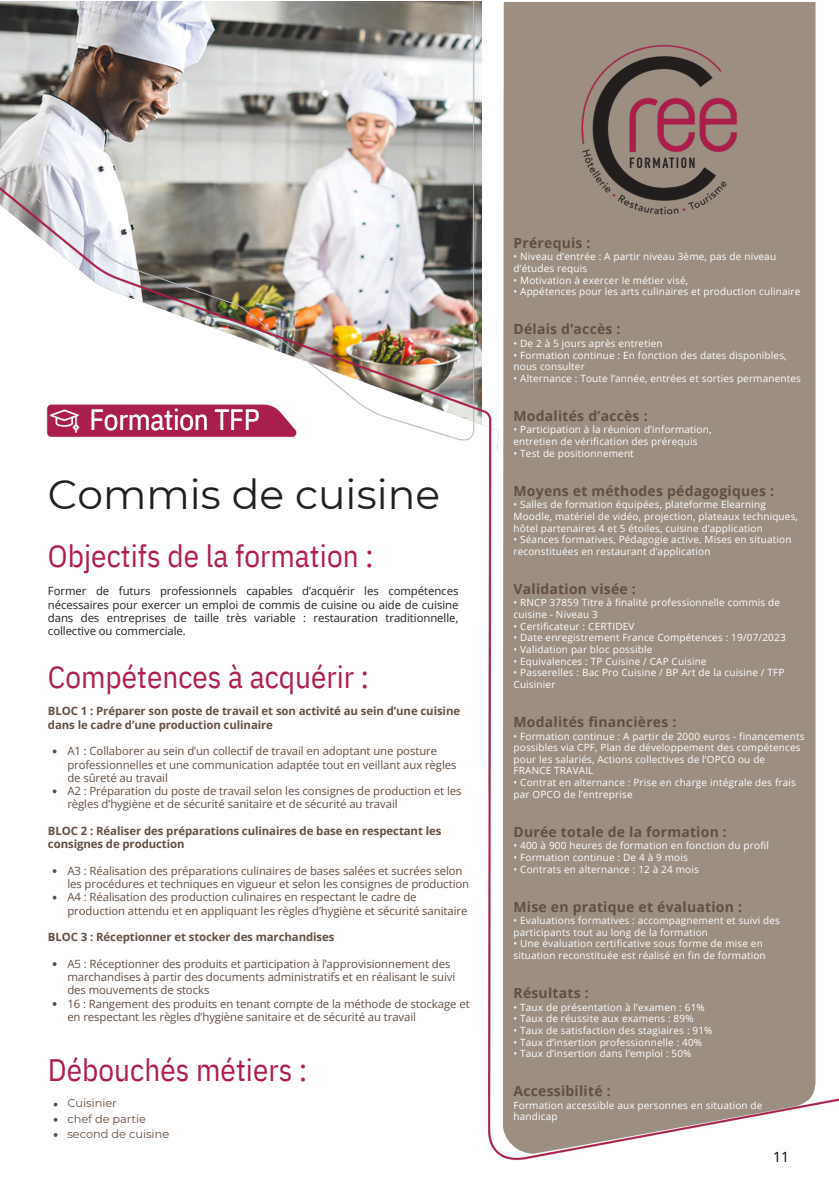
<style>
.page{position:relative;width:839px;height:1191px;background:#fff}
.page>*{position:absolute;margin:0;border:0;box-sizing:border-box;transform-origin:0 0}
.t1{font:40.8px "Montserrat";color:#231f20}
.t2{font:31px "IBM Plex Sans Cond";color:#ae1f4c}
.t3{font:29.2px "IBM Plex Sans Cond";letter-spacing:-.01em;color:#fff}
.t4{font:700 14px "Open Sans";letter-spacing:.015em;color:#634f42}
.t5{font:14px "Open Sans";color:#000}
.t6{font:11.4px/13.2px "Open Sans";letter-spacing:-.005em;color:#634f42}
.t7{font:700 11.4px/13.2px "Open Sans";letter-spacing:-.01em;color:#634f42}
.t8{font:11.4px/13.2px "Open Sans";letter-spacing:-.01em;color:#231f20;text-align:justify}
.t9{font:11.4px "Montserrat";letter-spacing:-.005em;color:#634f42}
.t10{font:10px/11.6px "Open Sans";letter-spacing:.015em;color:#fff}
</style>
<div class="page">
<img style="left:0;top:1px;width:838px;height:1160px">
<h3 class="t3" style="left:89px;top:400px;width:172px">Formation TFP</h3>
<p class="t1" style="left:48px;top:470px;width:393px">Commis de cuisine</p>
<p class="t2" style="left:48px;top:536px;width:327px">Objectifs de la formation :</p>
<h3 class="t8" style="left:48px;top:584px;width:412px">Former de futurs professionnels capables d’acquérir les compétences nécessaires pour exercer un emploi de commis de cuisine ou aide de cuisine dans des entreprises de taille très variable : restauration traditionnelle, collective ou commerciale.</h3>
<h2 class="t2" style="left:48px;top:656px;width:322px">Compétences à acquérir :</h2>
<h2 class="t7" style="left:48px;top:704px;width:413px">BLOC 1 : Préparer son poste de travail et son activité au sein d’une cuisine dans le cadre d’une production culinaire</h2>
<h4 class="t6" style="left:67px;top:744px;width:391px">A1 : Collaborer au sein d’un collectif de travail en adoptant une posture professionnelles et une communication adaptée tout en veillant aux règles de sûreté au travail</h4>
<h2 class="t6" style="left:67px;top:784px;width:396px">A2 : Préparation du poste de travail selon les consignes de production et les règles d’hygiène et de sécurité sanitaire et de sécurité au travail</h2>
<h3 class="t7" style="left:48px;top:824px;width:395px">BLOC 2 : Réaliser des préparations culinaires de base en respectant les consignes de production</h3>
<p class="t6" style="left:67px;top:864px;width:403px">A3 : Réalisation des préparations culinaires de bases salées et sucrées selon les procédures et techniques en vigueur et selon les consignes de production</p>
<p class="t6" style="left:67px;top:890px;width:401px">A4 : Réalisation des production culinaires en respectant le cadre de production attendu et en appliquant les règles d’hygiène et sécurité sanitaire</p>
<h3 class="t7" style="left:48px;top:930px;width:288px">BLOC 3 : Réceptionner et stocker des marchandises</h3>
<p class="t6" style="left:67px;top:957px;width:389px">A5 : Réceptionner des produits et participation à l’approvisionnement des marchandises à partir des documents administratifs et en réalisant le suivi des mouvements de stocks</p>
<p class="t6" style="left:67px;top:997px;width:404px">16 : Rangement des produits en tenant compte de la méthode de stockage et en respectant les règles d’hygiène sanitaire et de sécurité au travail</p>
<p class="t2" style="left:48px;top:1049px;width:261px">Débouchés métiers :</p>
<p class="t9" style="left:67px;top:1096px;width:51px">Cuisinier</p>
<h2 class="t9" style="left:67px;top:1112px;width:80px">chef de partie</h2>
<h1 class="t9" style="left:67px;top:1127px;width:103px">second de cuisine</h1>
<p class="t4" style="left:513px;top:233px;width:79px">Prérequis :</p>
<p class="t10" style="left:513px;top:251px;width:264px">• Niveau d’entrée : A partir niveau 3ème, pas de niveau d’études requis</p>
<p class="t10" style="left:513px;top:274px;width:176px">• Motivation à exercer le métier visé,</p>
<p class="t10" style="left:513px;top:286px;width:288px">• Appétences pour les arts culinaires et production culinaire</p>
<p class="t4" style="left:513px;top:319px;width:108px">Délais d’accès :</p>
<p class="t10" style="left:513px;top:337px;width:150px">• De 2 à 5 jours après entretien</p>
<p class="t10" style="left:513px;top:349px;width:275px">• Formation continue : En fonction des dates disponibles, nous consulter</p>
<p class="t10" style="left:513px;top:372px;width:289px">• Alternance : Toute l’année, entrées et sorties permanentes</p>
<p class="t4" style="left:513px;top:406px;width:136px">Modalités d’accès :</p>
<p class="t10" style="left:513px;top:424px;width:199px">• Participation à la réunion d’information,</p>
<p class="t10" style="left:513px;top:435px;width:185px">entretien de vérification des prérequis</p>
<p class="t10" style="left:513px;top:447px;width:122px">• Test de positionnement</p>
<p class="t4" style="left:513px;top:481px;width:262px">Moyens et méthodes pédagogiques :</p>
<p class="t10" style="left:513px;top:499px;width:286px">• Salles de formation équipées, plateforme Elearning<br>Moodle, matériel de vidéo, projection, plateaux techniques, hôtel partenaires 4 et 5 étoiles, cuisine d’application</p>
<p class="t10" style="left:513px;top:534px;width:279px">• Séances formatives, Pédagogie active, Mises en situation reconstituées en restaurant d’application</p>
<p class="t4" style="left:513px;top:579px;width:124px">Validation visée :</p>
<p class="t10" style="left:513px;top:597px;width:268px">• RNCP 37859 Titre à finalité professionnelle commis de cuisine - Niveau 3</p>
<p class="t10" style="left:513px;top:620px;width:122px">• Certificateur : CERTIDEV</p>
<p class="t10" style="left:513px;top:632px;width:274px">• Date enregistrement France Compétences : 19/07/2023</p>
<p class="t10" style="left:513px;top:643px;width:140px">• Validation par bloc possible</p>
<p class="t10" style="left:513px;top:655px;width:194px">• Equivalences : TP Cuisine / CAP Cuisine</p>
<p class="t10" style="left:513px;top:667px;width:272px">• Passerelles : Bac Pro Cuisine / BP Art de la cuisine / TFP<br>Cuisinier</p>
<p class="t4" style="left:513px;top:712px;width:164px">Modalités financières :</p>
<p class="t10" style="left:513px;top:730px;width:292px">• Formation continue : A partir de 2000 euros - financements possibles via CPF, Plan de développement des compétences pour les salariés, Actions collectives de l’OPCO ou de FRANCE TRAVAIL</p>
<p class="t10" style="left:513px;top:776px;width:284px">• Contrat en alternance : Prise en charge intégrale des frais par OPCO de l’entreprise</p>
<p class="t4" style="left:513px;top:822px;width:215px">Durée totale de la formation :</p>
<p class="t10" style="left:513px;top:840px;width:257px">• 400 à 900 heures de formation en fonction du profil</p>
<p class="t10" style="left:513px;top:851px;width:176px">• Formation continue : De 4 à 9 mois</p>
<p class="t10" style="left:513px;top:863px;width:187px">• Contrats en alternance : 12 à 24 mois</p>
<p class="t4" style="left:513px;top:897px;width:230px">Mise en pratique et évaluation :</p>
<p class="t10" style="left:513px;top:914px;width:268px">• Evaluations formatives : accompagnement et suivi des participants tout au long de la formation</p>
<p class="t10" style="left:513px;top:938px;width:254px">• Une évaluation certificative sous forme de mise en situation reconstituée est réalisé en fin de formation</p>
<p class="t4" style="left:513px;top:983px;width:77px">Résultats :</p>
<p class="t10" style="left:513px;top:1001px;width:193px">• Taux de présentation à l’examen : 61%</p>
<p class="t10" style="left:513px;top:1013px;width:181px">• Taux de réussite aux examens : 89%</p>
<p class="t10" style="left:513px;top:1024px;width:200px">• Taux de satisfaction des stagiaires : 91%</p>
<p class="t10" style="left:513px;top:1036px;width:190px">• Taux d’insertion professionnelle : 40%</p>
<p class="t10" style="left:513px;top:1048px;width:179px">• Taux d’insertion dans l’emploi : 50%</p>
<p class="t4" style="left:513px;top:1081px;width:99px">Accessibilité :</p>
<p class="t10" style="left:513px;top:1099px;width:250px">Formation accessible aux personnes en situation de handicap</p>
<p class="t5" style="left:773px;top:1147px;width:18px">11</p>
</div>
